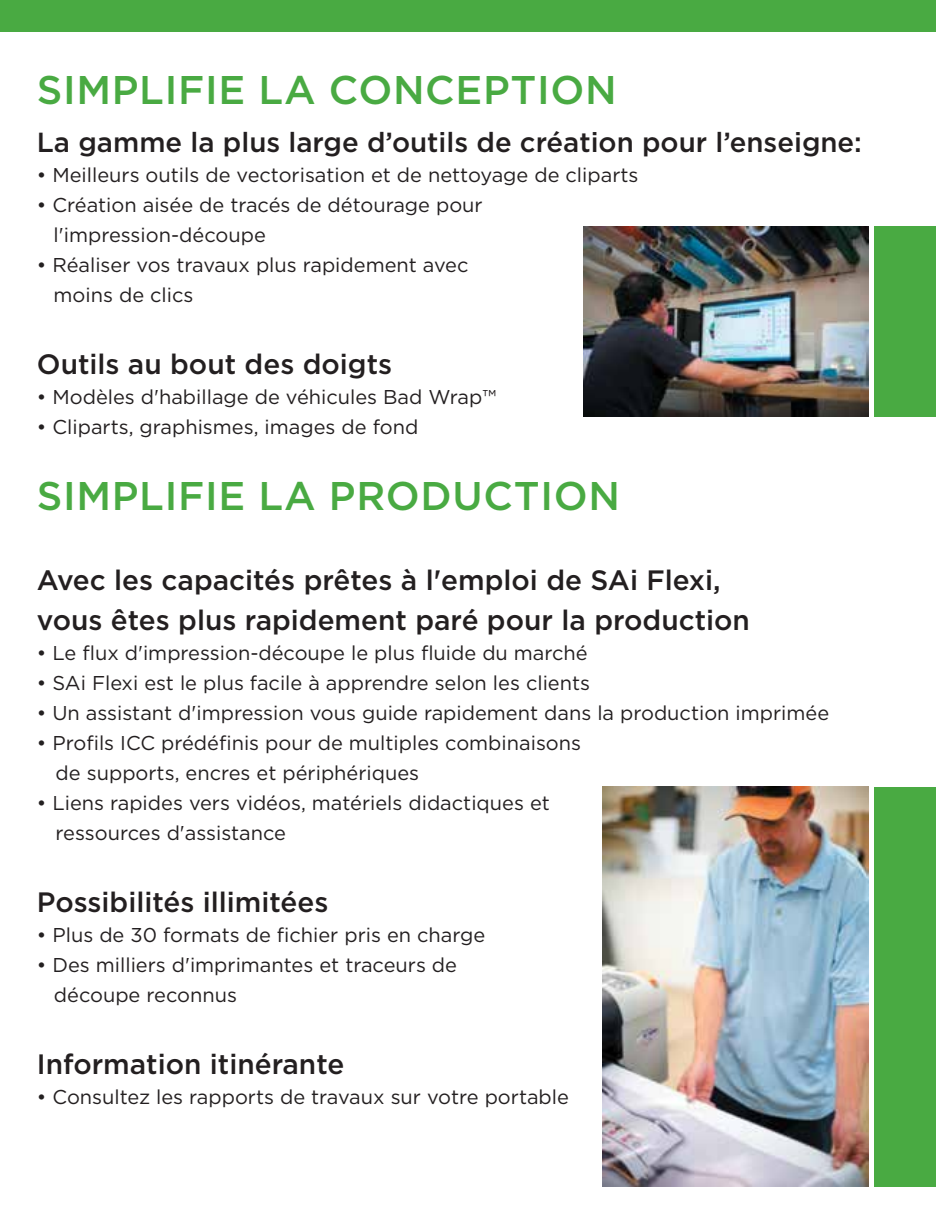
<style>
.page{position:relative;width:936px;height:1224px;background:#fff}
.page>*{position:absolute;margin:0;border:0;box-sizing:border-box;transform-origin:0 0}
.t1{font:500 40px "Gotham";letter-spacing:.015em;color:#49aa42}
.t2{font:500 28px/40px "Gotham";color:#231f20}
.t3{font:500 27.6px "Gotham";color:#231f20}
.t4{font:20px/30px "Gotham";color:#231f20}
</style>
<div class="page">
<div style="left:0;top:0;width:936px;height:32px;background:#49aa42"></div>
<img style="left:602px;top:787px;width:266px;height:399px">
<img style="left:583px;top:227px;width:285px;height:190px">
<div style="left:874px;top:227px;width:62px;height:190px;background:#49aa42"></div>
<div style="left:874px;top:787px;width:62px;height:399px;background:#49aa42"></div>
<h1 class="t1" style="left:37px;top:64px;width:581px">SIMPLIFIE LA CONCEPTION</h1>
<h3 class="t3" style="left:37px;top:124px;width:827px">La gamme la plus large d’outils de création pour l’enseigne:</h3>
<p class="t4" style="left:37px;top:159px;width:603px">• Meilleurs outils de vectorisation et de nettoyage de cliparts</p>
<p class="t4" style="left:54px;top:189px;width:431px;text-indent:-17px">• Création aisée de tracés de détourage pour l'impression-découpe</p>
<p class="t4" style="left:54px;top:249px;width:416px;text-indent:-17px">• Réaliser vos travaux plus rapidement avec moins de clics</p>
<h2 class="t2" style="left:37px;top:344px;width:357px">Outils au bout des doigts</h2>
<p class="t4" style="left:37px;top:381px;width:461px">• Modèles d'habillage de véhicules Bad Wrap™</p>
<p class="t4" style="left:37px;top:411px;width:383px">• Cliparts, graphismes, images de fond</p>
<h1 class="t1" style="left:37px;top:470px;width:585px">SIMPLIFIE LA PRODUCTION</h1>
<h2 class="t2" style="left:37px;top:560px;width:715px">Avec les capacités prêtes à l'emploi de SAi Flexi, vous êtes plus rapidement paré pour la production</h2>
<p class="t4" style="left:37px;top:638px;width:552px">• Le flux d'impression-découpe le plus fluide du marché</p>
<p class="t4" style="left:37px;top:668px;width:555px">• SAi Flexi est le plus facile à apprendre selon les clients</p>
<p class="t4" style="left:37px;top:698px;width:794px">• Un assistant d'impression vous guide rapidement dans la production imprimée</p>
<p class="t4" style="left:56px;top:728px;width:527px;text-indent:-19px">• Profils ICC prédéfinis pour de multiples combinaisons de supports, encres et périphériques</p>
<p class="t4" style="left:56px;top:788px;width:496px;text-indent:-19px">• Liens rapides vers vidéos, matériels didactiques et ressources d'assistance</p>
<h2 class="t2" style="left:37px;top:882px;width:293px">Possibilités illimitées</h2>
<p class="t4" style="left:37px;top:920px;width:450px">• Plus de 30 formats de fichier pris en charge</p>
<p class="t4" style="left:54px;top:950px;width:405px;text-indent:-17px">• Des milliers d'imprimantes et traceurs de découpe reconnus</p>
<h2 class="t2" style="left:37px;top:1044px;width:309px">Information itinérante</h2>
<p class="t4" style="left:37px;top:1082px;width:534px">• Consultez les rapports de travaux sur votre portable</p>
</div>
